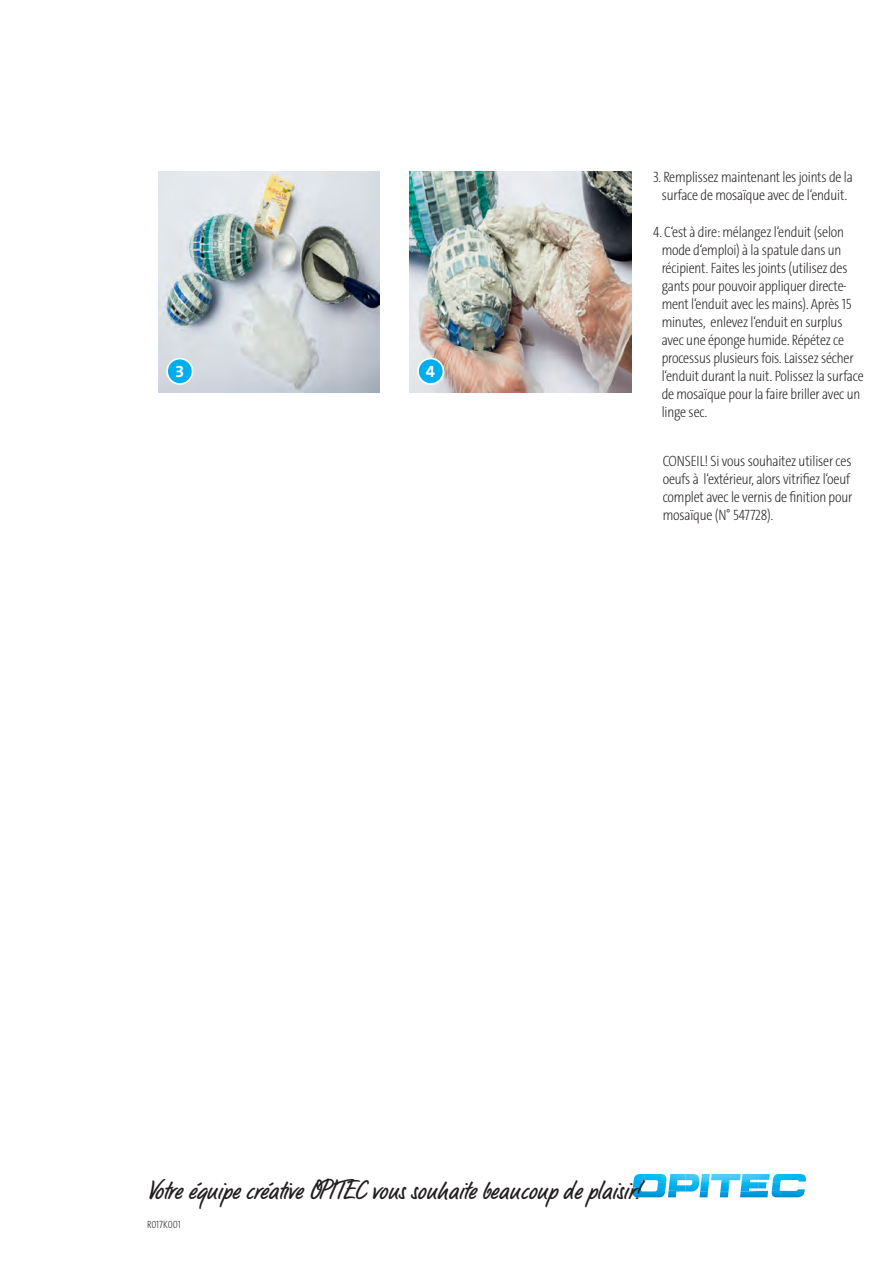
<style>
.page{position:relative;width:893px;height:1263px;background:#fff}
.page>*{position:absolute;margin:0;border:0;box-sizing:border-box;transform-origin:0 0}
.Fusszeile-Viel-Spass{font:27px "LP Bambus";color:#231f20}
.t1{font:700 16.8px "The Sans B W7";color:#fff}
.Anleitungstext-Inhal{font:200 15px/18px "The Sans Cd LF2";letter-spacing:-.01em;color:#231f20}
.Anleitung-Info{font:200 10.5px "The Sans Cd LF2";color:#231f20}
</style>
<div class="page">
<svg style="left:632px;top:1174px;width:174px;height:24px"></svg>
<img style="left:159px;top:171px;width:221px;height:221px">
<img style="left:410px;top:171px;width:222px;height:221px">
<div style="left:418px;top:359px;width:25px;height:25px;background:#00aeef;border-radius:50%"></div>
<div style="left:417px;top:358px;width:27px;height:27px;border:2px solid #fff;border-radius:50%"></div>
<div style="left:167px;top:359px;width:26px;height:25px;background:#00aeef;border-radius:50%"></div>
<div style="left:166px;top:358px;width:27px;height:27px;border:2px solid #fff;border-radius:50%"></div>
<p class="t1" style="left:175px;top:360px;width:11px">3</p>
<p class="t1" style="left:426px;top:360px;width:11px">4</p>
<p class="Anleitungstext-Inhal" style="left:653px;top:168px;width:201px;text-align:center">3. Remplissez maintenant les joints de la surface de mosaïque avec de l‘enduit.</p>
<p class="Anleitungstext-Inhal" style="left:662px;top:222px;width:204px;text-indent:-9px">4. C‘est à dire: mélangez l‘enduit (selon mode d‘emploi) à la spatule dans un récipient. Faites les joints (utilisez des gants pour pouvoir appliquer directe&shy;ment l‘enduit avec les mains). Après 15 minutes, enlevez l‘enduit en surplus avec une éponge humide. Répétez ce processus plusieurs fois. Laissez sécher l‘enduit durant la nuit. Polissez la surface de mosaïque pour la faire briller avec un linge sec.</p>
<p class="Anleitungstext-Inhal" style="left:663px;top:452px;width:191px">CONSEIL! Si vous souhaitez utiliser ces oeufs à l‘extérieur, alors vitrifiez l‘oeuf complet avec le vernis de finition pour mosaïque (N° 547728).</p>
<p class="Fusszeile-Viel-Spass" style="left:147px;top:1174px;width:494px">Votre équipe créative OPITEC vous souhaite beaucoup de plaisir!</p>
<p class="Anleitung-Info" style="left:147px;top:1218px;width:35px">R017K001</p>
</div>
